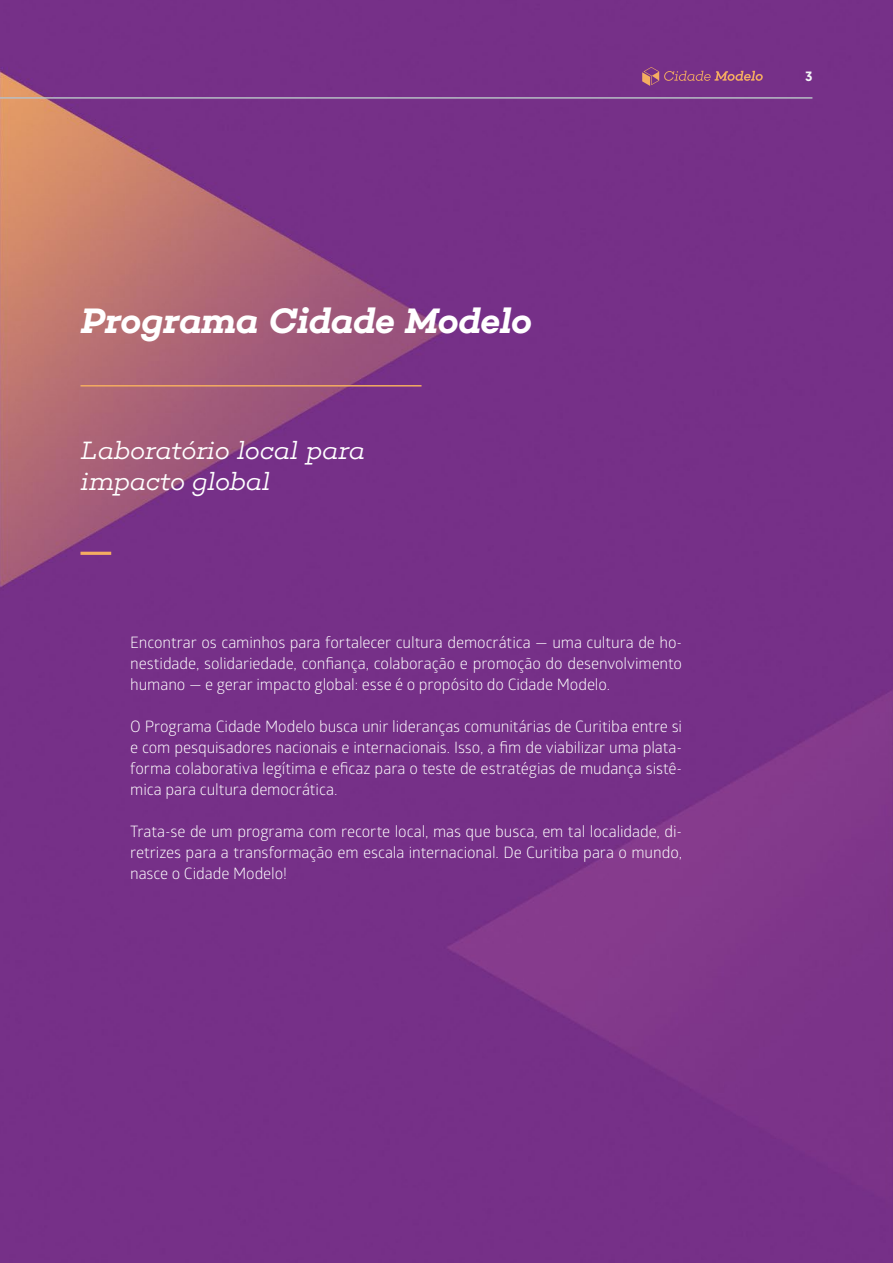
<style>
.page{position:relative;width:893px;height:1263px;background:#fff}
.page>*{position:absolute;margin:0;border:0;box-sizing:border-box;transform-origin:0 0}
.Títulos_Principais{font:italic 600 36px "Choplin";letter-spacing:-.025em;color:#fff}
.Parágrafo_de_Abertur{font:italic 300 25.5px/31.5px "Choplin";letter-spacing:-.025em;color:#fff}
.Texto_Corrido{font:15.75px/21px "Glober";letter-spacing:-.005em;color:#fff;text-align:justify}
.t1{font:500 13.5px "Geomanist";color:#f3f6f7}
</style>
<div class="page">
<img style="left:0;top:0;width:893px;height:1263px">
<hr style="left:0;top:97px;width:812px;height:2px;background:#b7bfc6">
<svg style="left:642px;top:67px;width:121px;height:19px;background:#8e4880"></svg>
<hr style="left:80px;top:385px;width:341px;height:1px;background:#f5ad61">
<hr style="left:80px;top:552px;width:31px;height:3px;background:#f5ad61">
<p class="Títulos_Principais" style="left:80px;top:300px;width:453px">Programa Cidade Modelo</p>
<p class="Parágrafo_de_Abertur" style="left:80px;top:434px;width:287px">Laboratório local para impacto global</p>
<p class="Texto_Corrido" style="left:130px;top:631px;width:553px">Encontrar os caminhos para fortalecer cultura democrática — uma cultura de ho&shy;nestidade, solidariedade, confiança, colaboração e promoção do desenvolvimento humano — e gerar impacto global: esse é o propósito do Cidade Modelo.</p>
<p class="Texto_Corrido" style="left:130px;top:715px;width:553px">O Programa Cidade Modelo busca unir lideranças comunitárias de Curitiba entre si e com pesquisadores nacionais e internacionais. Isso, a fim de viabilizar uma plata&shy;forma colaborativa legítima e eficaz para o teste de estratégias de mudança sistê&shy;mica para cultura democrática.</p>
<p class="Texto_Corrido" style="left:130px;top:820px;width:553px">Trata-se de um programa com recorte local, mas que busca, em tal localidade, di&shy;retrizes para a transformação em escala internacional. De Curitiba para o mundo, nasce o Cidade Modelo!</p>
<p class="t1" style="left:805px;top:67px;width:9px">3</p>
</div>
